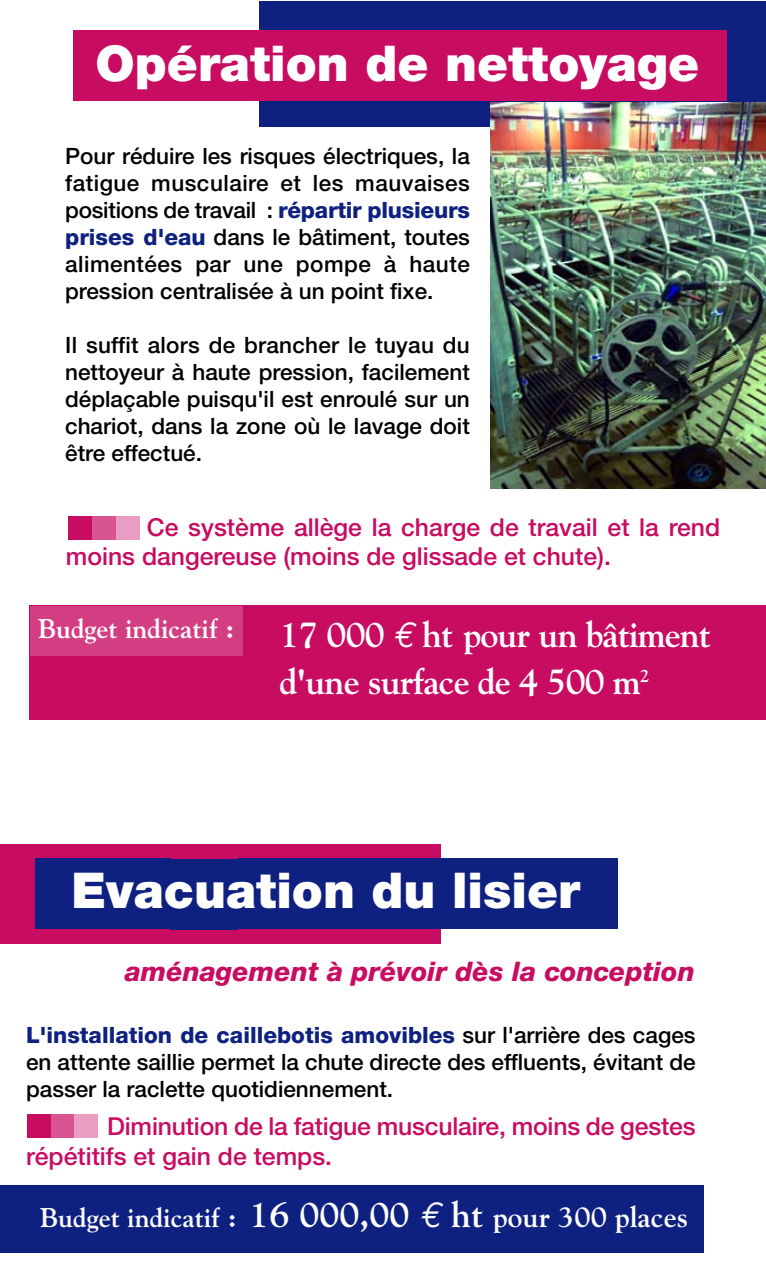
<style>
.page{position:relative;width:766px;height:1276px;background:#fff}
.page>*{position:absolute;margin:0;border:0;box-sizing:border-box;transform-origin:0 0}
.t1{font:900 49.27px "Helvetica Neue";color:#fff}
.t2{font:700 36px/47.2px "Goudy";letter-spacing:-.03em;color:#fff}
.t3{font:700 27px "Goudy";color:#fff}
.t4{font:italic 800 27px "Helvetica Neue";color:#c80c61}
.t5{font:500 24.75px/29.7px "Helvetica Neue";color:#c80c61}
.t6{font:500 22.5px/27px "Helvetica Neue";color:#000;text-align:justify}
.s1{font-weight:800;color:#0e2180}
.s2{font-family:"Euro Mono";font-weight:400;font-style:italic}
.s3{font-size:36px}
.s4{font-family:"Euro Mono";font-weight:400;font-style:italic;font-size:36px}
.s5{font-size:29.25px}
</style>
<div class="page">
<div style="left:259px;top:1px;width:506px;height:126px;background:#0e2180"></div>
<div style="left:74px;top:31px;width:652px;height:70px;background:#c80c61"></div>
<img style="left:490px;top:102px;width:275px;height:387px">
<div style="left:30px;top:605px;width:735px;height:115px;background:#c80c61"></div>
<div style="left:0;top:844px;width:440px;height:100px;background:#c80c61"></div>
<div style="left:373px;top:859px;width:68px;height:70px;background:#0e2180"></div>
<div style="left:441px;top:859px;width:176px;height:70px;background:#0e2180"></div>
<div style="left:238px;top:859px;width:135px;height:70px;background:#0e2180"></div>
<div style="left:170px;top:859px;width:68px;height:70px;background:#0e2180"></div>
<div style="left:35px;top:859px;width:135px;height:70px;background:#0e2180"></div>
<div style="left:0;top:1185px;width:703px;height:67px;background:#0e2180"></div>
<div style="left:68px;top:516px;width:24px;height:24px;background:#c80c61"></div>
<div style="left:92px;top:516px;width:24px;height:24px;background:#d95591"></div>
<div style="left:116px;top:516px;width:24px;height:24px;background:#e99dc0"></div>
<div style="left:27px;top:1114px;width:24px;height:24px;background:#c80c61"></div>
<div style="left:51px;top:1114px;width:24px;height:24px;background:#d95591"></div>
<div style="left:75px;top:1114px;width:23px;height:24px;background:#e99dc0"></div>
<div style="left:30px;top:606px;width:212px;height:49px;background:#d33d81"></div>
<h1 class="t1" style="left:95px;top:46px;width:605px">Opération de nettoyage</h1>
<p class="t6" style="left:65px;top:144px;width:406px">Pour réduire les risques électriques, la fatigue musculaire et les mauvaises positions de travail : <span class="s1">répartir plusieurs prises d'eau</span> dans le bâtiment, toutes alimentées par une pompe à haute pression centralisée à un point fixe.</p>
<p class="t6" style="left:65px;top:333px;width:406px">Il suffit alors de brancher le tuyau du nettoyeur à haute pression, facilement déplaçable puisqu'il est enroulé sur un chariot, dans la zone où le lavage doit être effectué.</p>
<p class="t5" style="left:66px;top:514px;width:655px;text-indent:81px">Ce système allège la charge de travail et la rend moins dangereuse (moins de glissade et chute).</p>
<p class="t3" style="left:38px;top:618px;width:198px">Budget indicatif :</p>
<h2 class="t2" style="left:279px;top:614px;width:432px">17 000 <span class="s2">€</span> ht pour un bâtiment d'une surface de 4 500 m<sup>2</sup></h2>
<h1 class="t1" style="left:71px;top:873px;width:510px">Evacuation du lisier</h1>
<p class="t4" style="left:125px;top:962px;width:571px">aménagement à prévoir dès la conception</p>
<p class="t6" style="left:26px;top:1024px;width:670px"><span class="s1">L'installation de caillebotis amovibles</span> sur l'arrière des cages en attente saillie permet la chute directe des effluents, évitant de passer la raclette quotidiennement.</p>
<p class="t5" style="left:26px;top:1113px;width:670px;text-indent:81px">Diminution de la fatigue musculaire, moins de gestes répétitifs et gain de temps.</p>
<p class="t3" style="left:40px;top:1207px;width:649px">Budget indicatif : <span class="s3">16 000,00</span> <span class="s4">€</span> <span class="s3">ht</span> <span class="s5">pour 300 places</span></p>
</div>
